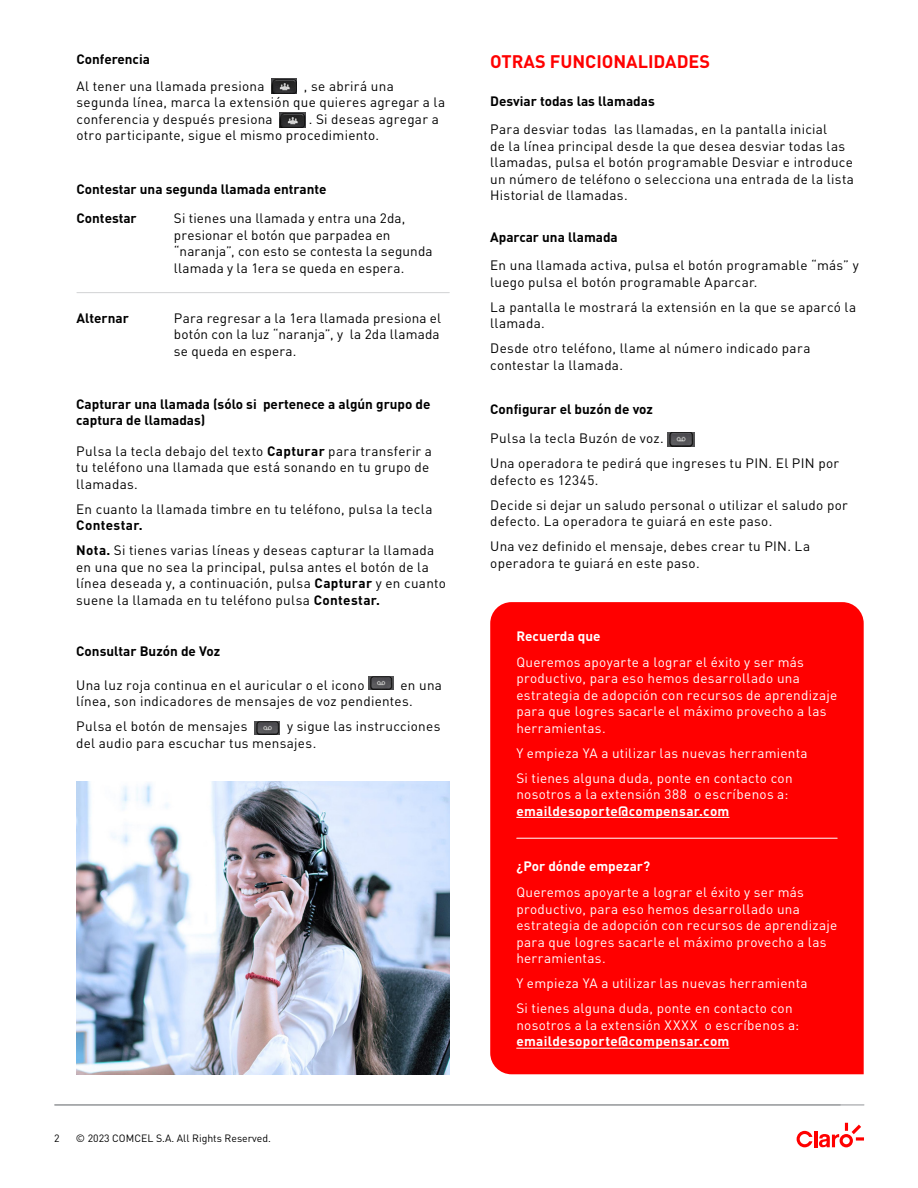
<style>
.page{position:relative;width:918px;height:1188px;background:#fff}
.page>*{position:absolute;margin:0;border:0;box-sizing:border-box;transform-origin:0 0}
.t1{font:700 18px "DIN Pro";color:#f00}
.t2{font:13.5px/16.5px "DIN Pro";letter-spacing:.02em;color:#000}
.t3{font:13.5px/16.5px "DIN Pro";letter-spacing:.02em;color:#fff}
.t4{font:700 13.5px/16.2px "DIN Pro";color:#000}
.t5{font:700 13.5px "DIN Pro";letter-spacing:.02em;color:#fff}
.t6{font:700 13.5px "DIN Pro";color:#fff}
.t7{font:10.5px "DIN Pro";color:#000}
.s1{font-weight:700}
</style>
<div class="page">
<hr style="left:55px;top:1105px;width:809px;height:1px;background:#939598">
<svg style="left:819px;top:1123px;width:45px;height:24px"></svg>
<hr style="left:814px;top:1131px;width:3px;height:16px;background:#f00">
<svg style="left:797px;top:1131px;width:15px;height:16px"></svg>
<img style="left:272px;top:79px;width:25px;height:15px">
<img style="left:280px;top:113px;width:25px;height:15px">
<img style="left:368px;top:676px;width:25px;height:14px">
<img style="left:255px;top:721px;width:25px;height:13px">
<img style="left:667px;top:432px;width:28px;height:14px">
<hr style="left:77px;top:292px;width:372px;height:1px;background:#d1d3d4">
<div style="left:490px;top:602px;width:374px;height:472px;background:#f00"></div>
<hr style="left:516px;top:817px;width:213px;height:1px;background:#fff">
<hr style="left:516px;top:1048px;width:213px;height:1px;background:#fff">
<hr style="left:517px;top:838px;width:320px;height:1px;background:#fff">
<img style="left:77px;top:782px;width:373px;height:292px">
<p class="t4" style="left:77px;top:51px;width:75px">Conferencia</p>
<p class="t2" style="left:77px;top:77px;width:370px;text-indent:227px">, se abrirá una segunda línea, marca la extensión que quieres agregar a la conferencia y después presiona</p>
<p class="t2" style="left:77px;top:77px;width:189px">Al tener una llamada presiona</p>
<p class="t2" style="left:77px;top:110px;width:364px;text-indent:232px">. Si deseas agregar a otro participante, sigue el mismo procedimiento.</p>
<p class="t4" style="left:77px;top:180px;width:252px">Contestar una segunda llamada entrante</p>
<p class="t4" style="left:77px;top:210px;width:62px">Contestar</p>
<p class="t4" style="left:77px;top:309px;width:54px">Alternar</p>
<p class="t2" style="left:174px;top:210px;width:260px">Si tienes una llamada y entra una 2da, presionar el botón que parpadea en “naranja”, con esto se contesta la segunda llamada y la 1era se queda en espera.</p>
<p class="t2" style="left:174px;top:309px;width:269px;text-align:justify">Para regresar a la 1era llamada presiona el botón con la luz “naranja”, y la 2da llamada se queda en espera.</p>
<p class="t4" style="left:76px;top:396px;width:356px">Capturar una llamada (sólo si pertenece a algún grupo de captura de llamadas)</p>
<p class="t2" style="left:76px;top:442px;width:357px">Pulsa la tecla debajo del texto <span class="s1">Capturar</span> para transferir a tu teléfono una llamada que está sonando en tu grupo de llamadas.</p>
<p class="t2" style="left:76px;top:500px;width:358px">En cuanto la llamada timbre en tu teléfono, pulsa la tecla</p>
<p class="t2" style="left:76px;top:512px;width:359px;line-height:25px"><span class="s1">Contestar.<br>Nota.</span> Si tienes varias líneas y deseas capturar la llamada</p>
<p class="t2" style="left:76px;top:558px;width:371px">en una que no sea la principal, pulsa antes el botón de la línea deseada y, a continuación, pulsa <span class="s1">Capturar</span> y en cuanto suene la llamada en tu teléfono pulsa <span class="s1">Contestar.</span></p>
<p class="t4" style="left:76px;top:643px;width:145px">Consultar Buzón de Voz</p>
<p class="t2" style="left:76px;top:676px;width:290px">Una luz roja continua en el auricular o el icono</p>
<p class="t2" style="left:76px;top:676px;width:367px;text-indent:324px">en una línea, son indicadores de mensajes de voz pendientes.</p>
<p class="t2" style="left:76px;top:718px;width:173px">Pulsa el botón de mensajes</p>
<p class="t2" style="left:76px;top:718px;width:366px;text-indent:211px">y sigue las instrucciones del audio para escuchar tus mensajes.</p>
<p class="t7" style="left:54px;top:1131px;width:7px">2</p>
<p class="t7" style="left:76px;top:1131px;width:197px">© 2023 COMCEL S.A. All Rights Reserved.</p>
<h1 class="t1" style="left:490px;top:49px;width:221px">OTRAS FUNCIONALIDADES</h1>
<p class="t4" style="left:490px;top:93px;width:166px">Desviar todas las llamadas</p>
<p class="t2" style="left:490px;top:121px;width:365px">Para desviar todas las llamadas, en la pantalla inicial<br>de la línea principal desde la que desea desviar todas las llamadas, pulsa el botón programable Desviar e introduce un número de teléfono o selecciona una entrada de la lista Historial de llamadas.</p>
<p class="t4" style="left:490px;top:228px;width:129px">Aparcar una llamada</p>
<p class="t2" style="left:490px;top:256px;width:370px">En una llamada activa, pulsa el botón programable “más” y luego pulsa el botón programable Aparcar.</p>
<p class="t2" style="left:490px;top:298px;width:368px">La pantalla le mostrará la extensión en la que se aparcó la llamada.</p>
<p class="t2" style="left:490px;top:339px;width:322px">Desde otro teléfono, llame al número indicado para contestar la llamada.</p>
<p class="t4" style="left:490px;top:401px;width:164px">Configurar el buzón de voz</p>
<p class="t2" style="left:490px;top:425px;width:351px;line-height:25px">Pulsa la tecla Buzón de voz.<br>Una operadora te pedirá que ingreses tu PIN. El PIN por</p>
<p class="t2" style="left:490px;top:467px;width:359px;line-height:25px">defecto es 12345.<br>Decide si dejar un saludo personal o utilizar el saludo por</p>
<p class="t2" style="left:490px;top:508px;width:321px;line-height:25px">defecto. La operadora te guiará en este paso.<br>Una vez definido el mensaje, debes crear tu PIN. La</p>
<p class="t2" style="left:490px;top:554px;width:211px">operadora te guiará en este paso.</p>
<p class="t6" style="left:516px;top:626px;width:86px">Recuerda que</p>
<p class="t3" style="left:516px;top:653px;width:322px">Queremos apoyarte a lograr el éxito y ser más productivo, para eso hemos desarrollado una estrategia de adopción con recursos de aprendizaje para que logres sacarle el máximo provecho a las herramientas.</p>
<p class="t3" style="left:516px;top:740px;width:293px;line-height:25px">Y empieza YA a utilizar las nuevas herramienta<br>Si tienes alguna duda, ponte en contacto con</p>
<p class="t3" style="left:516px;top:785px;width:274px">nosotros a la extensión 388 o escríbenos a:</p>
<p class="t5" style="left:516px;top:802px;width:215px">emaildesoporte@compensar.com</p>
<p class="t6" style="left:516px;top:857px;width:135px">¿Por dónde empezar?</p>
<p class="t3" style="left:516px;top:884px;width:322px">Queremos apoyarte a lograr el éxito y ser más productivo, para eso hemos desarrollado una estrategia de adopción con recursos de aprendizaje para que logres sacarle el máximo provecho a las herramientas.</p>
<p class="t3" style="left:516px;top:970px;width:293px;line-height:25px">Y empieza YA a utilizar las nuevas herramienta<br>Si tienes alguna duda, ponte en contacto con</p>
<p class="t3" style="left:516px;top:1016px;width:284px">nosotros a la extensión XXXX o escríbenos a:</p>
<p class="t5" style="left:516px;top:1032px;width:215px">emaildesoporte@compensar.com</p>
</div>
